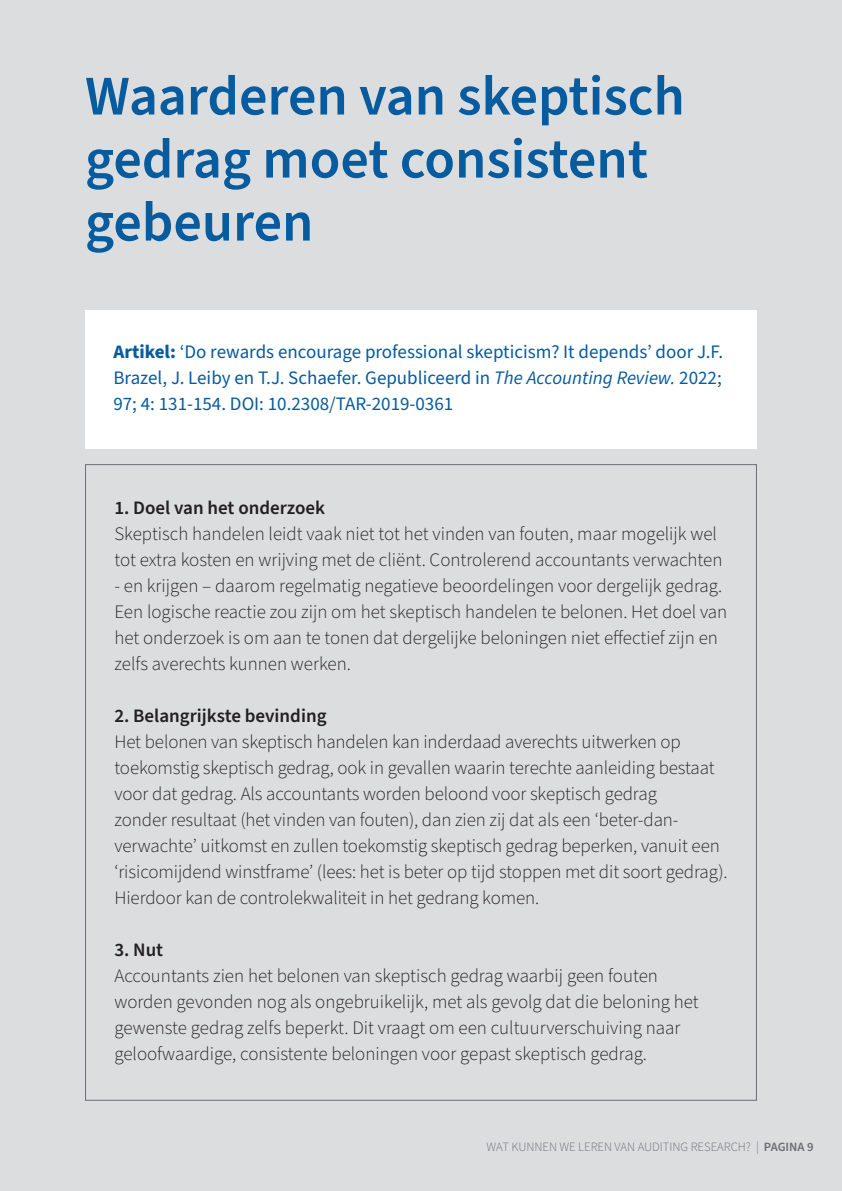
<style>
.page{position:relative;width:842px;height:1191px;background:#dcdddf}
.page>*{position:absolute;margin:0;border:0;box-sizing:border-box;transform-origin:0 0}
.t1{font:600 56px/63px "Source Sans Pro";color:#075b9f}
.t2{font:300 19px/26px "Source Sans Pro";letter-spacing:-.005em;color:#231f20}
.t3{font:19px/26px "Source Sans Pro";color:#075b9f;text-align:justify}
.t4{font:600 19px "Source Sans Pro";color:#231f20}
.t5{font:300 12.6px "Source Sans Pro";color:#6c6d70}
.s1{font-weight:700}
.s2{font-style:italic}
.s3{font-weight:600}
</style>
<div class="page">
<div style="left:85px;top:310px;width:672px;height:138px;background:#fff"></div>
<h1 class="t1" style="left:85px;top:66px;width:601px">Waarderen van skeptisch gedrag moet consistent gebeuren</h1>
<p class="t3" style="left:113px;top:339px;width:611px"><span class="s1">Artikel:</span> ‘Do rewards encourage professional skepticism? It depends’ door J.F.<br>Brazel, J. Leiby en T.J. Schaefer. Gepubliceerd in <span class="s2">The Accounting Review.</span> 2022; 97; 4: 131-154. DOI: 10.2308/TAR-2019-0361</p>
<p class="t4" style="left:114px;top:495px;width:212px">1. Doel van het onderzoek</p>
<p class="t2" style="left:114px;top:521px;width:610px">Skeptisch handelen leidt vaak niet tot het vinden van fouten, maar mogelijk wel tot extra kosten en wrijving met de cliënt. Controlerend accountants verwachten</p>
<p class="t2" style="left:114px;top:573px;width:614px">- en krijgen – daarom regelmatig negatieve beoordelingen voor dergelijk gedrag.<br>Een logische reactie zou zijn om het skeptisch handelen te belonen. Het doel van het onderzoek is om aan te tonen dat dergelijke beloningen niet effectief zijn en zelfs averechts kunnen werken.</p>
<p class="t4" style="left:114px;top:703px;width:214px">2. Belangrijkste bevinding</p>
<p class="t2" style="left:114px;top:729px;width:615px">Het belonen van skeptisch handelen kan inderdaad averechts uitwerken op toekomstig skeptisch gedrag, ook in gevallen waarin terechte aanleiding bestaat voor dat gedrag. Als accountants worden beloond voor skeptisch gedrag<br>zonder resultaat (het vinden van fouten), dan zien zij dat als een ‘beter-dan&shy;verwachte’ uitkomst en zullen toekomstig skeptisch gedrag beperken, vanuit een ‘risicomijdend winstframe’ (lees: het is beter op tijd stoppen met dit soort gedrag).<br>Hierdoor kan de controlekwaliteit in het gedrang komen.</p>
<p class="t4" style="left:114px;top:937px;width:50px">3. Nut</p>
<p class="t2" style="left:114px;top:963px;width:586px">Accountants zien het belonen van skeptisch gedrag waarbij geen fouten worden gevonden nog als ongebruikelijk, met als gevolg dat die beloning het gewenste gedrag zelfs beperkt. Dit vraagt om een cultuurverschuiving naar geloofwaardige, consistente beloningen voor gepast skeptisch gedrag.</p>
<p class="t5" style="left:486px;top:1138px;width:329px">WAT KUNNEN WE LEREN VAN AUDITING RESEARCH? | <span class="s3">PAGINA 9</span></p>
</div>
